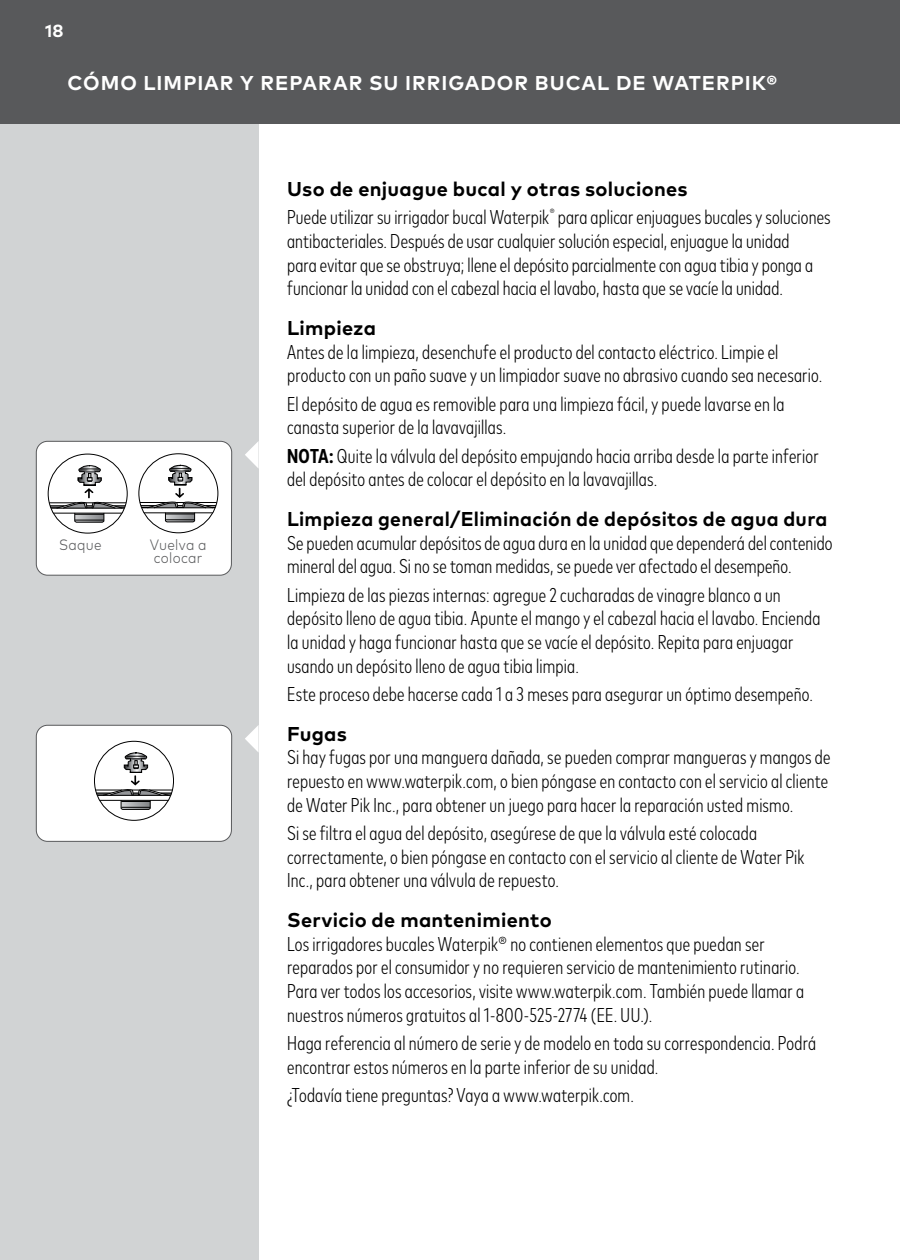
<style>
.page{position:relative;width:900px;height:1260px;background:#fff}
.page>*{position:absolute;margin:0;border:0;box-sizing:border-box;transform-origin:0 0}
.t1{font:300 condensed 20px/23.8px "Mark Pro";letter-spacing:.01em;color:#000}
.t2{font:700 20px "Mark Pro";letter-spacing:.015em;color:#000}
.t3{font:700 20px "Mark Pro";letter-spacing:.05em;color:#fff}
.t4{font:700 17.5px "Mark Pro";color:#fff}
.t5{font:300 15px/12.5px "Mark Pro";letter-spacing:.025em;color:#58595b;scale:.9 1}
.s1{font-weight:700}
</style>
<div class="page">
<div style="left:0;top:76px;width:259px;height:1184px;background:#d1d3d4"></div>
<div style="left:0;top:0;width:900px;height:124px;background:#58595b"></div>
<svg style="left:245px;top:441px;width:14px;height:27px"></svg>
<div style="left:36px;top:441px;width:196px;height:134px;background:#fff;border-radius:11px"></div>
<svg style="left:48px;top:465px;width:79px;height:58px"></svg>
<div style="left:48px;top:454px;width:80px;height:80px;border:1px solid #000;border-radius:50%"></div>
<div style="left:36px;top:441px;width:196px;height:134px;border:1px solid #58595b;border-radius:11px"></div>
<svg style="left:139px;top:465px;width:79px;height:57px"></svg>
<div style="left:138px;top:453px;width:80px;height:80px;border:1px solid #000;border-radius:50%"></div>
<svg style="left:245px;top:725px;width:14px;height:27px"></svg>
<div style="left:36px;top:725px;width:196px;height:116px;background:#fff;border-radius:11px"></div>
<svg style="left:94px;top:753px;width:80px;height:57px"></svg>
<div style="left:94px;top:741px;width:80px;height:80px;border:1px solid #000;border-radius:50%"></div>
<div style="left:36px;top:725px;width:196px;height:117px;border:1px solid #58595b;border-radius:11px"></div>
<p class="t4" style="left:45px;top:17px;width:20px">18</p>
<h2 class="t3" style="left:68px;top:68px;width:711px">CÓMO LIMPIAR Y REPARAR SU IRRIGADOR BUCAL DE WATERPIK®</h2>
<p class="t5" style="left:59px;top:537px;width:49px">Saque</p>
<p class="t5" style="left:150px;top:537px;width:64px">Vuelva a colocar</p>
<h3 class="t2" style="left:287px;top:174px;width:402px">Uso de enjuague bucal y otras soluciones</h3>
<p class="t1" style="left:287px;top:204px;width:545px">Puede utilizar su irrigador bucal Waterpik<sup>®</sup> para aplicar enjuagues bucales y soluciones antibacteriales. Después de usar cualquier solución especial, enjuague la unidad<br>para evitar que se obstruya; llene el depósito parcialmente con agua tibia y ponga a funcionar la unidad con el cabezal hacia el lavabo, hasta que se vacíe la unidad.</p>
<h3 class="t2" style="left:287px;top:313px;width:90px">Limpieza</h3>
<p class="t1" style="left:287px;top:338px;width:537px">Antes de la limpieza, desenchufe el producto del contacto eléctrico. Limpie el producto con un paño suave y un limpiador suave no abrasivo cuando sea necesario.</p>
<p class="t1" style="left:287px;top:390px;width:499px">El depósito de agua es removible para una limpieza fácil, y puede lavarse en la canasta superior de la lavavajillas.</p>
<p class="t1" style="left:287px;top:442px;width:533px"><span class="s1">NOTA:</span> Quite la válvula del depósito empujando hacia arriba desde la parte inferior del depósito antes de colocar el depósito en la lavavajillas.</p>
<h3 class="t2" style="left:287px;top:504px;width:542px">Limpieza general/Eliminación de depósitos de agua dura</h3>
<p class="t1" style="left:287px;top:529px;width:547px">Se pueden acumular depósitos de agua dura en la unidad que dependerá del contenido mineral del agua. Si no se toman medidas, se puede ver afectado el desempeño.</p>
<p class="t1" style="left:287px;top:581px;width:535px">Limpieza de las piezas internas: agregue 2 cucharadas de vinagre blanco a un depósito lleno de agua tibia. Apunte el mango y el cabezal hacia el lavabo. Encienda la unidad y haga funcionar hasta que se vacíe el depósito. Repita para enjuagar usando un depósito lleno de agua tibia limpia.</p>
<p class="t1" style="left:287px;top:681px;width:528px">Este proceso debe hacerse cada 1 a 3 meses para asegurar un óptimo desempeño.</p>
<h3 class="t2" style="left:287px;top:718px;width:61px">Fugas</h3>
<p class="t1" style="left:287px;top:744px;width:545px;text-align:justify">Si hay fugas por una manguera dañada, se pueden comprar mangueras y mangos de repuesto en www.waterpik.com, o bien póngase en contacto con el servicio al cliente de Water Pik Inc., para obtener un juego para hacer la reparación usted mismo.</p>
<p class="t1" style="left:287px;top:820px;width:519px">Si se fltra el agua del depósito, asegúrese de que la válvula esté colocada correctamente, o bien póngase en contacto con el servicio al cliente de Water Pik<br>Inc., para obtener una válvula de repuesto.</p>
<h3 class="t2" style="left:287px;top:905px;width:266px">Servicio de mantenimiento</h3>
<p class="t1" style="left:287px;top:931px;width:519px">Los irrigadores bucales Waterpik® no contienen elementos que puedan ser reparados por el consumidor y no requieren servicio de mantenimiento rutinario.<br>Para ver todos los accesorios, visite www.waterpik.com. También puede llamar a nuestros números gratuitos al 1-800-525-2774 (EE. UU.).</p>
<p class="t1" style="left:287px;top:1030px;width:531px">Haga referencia al número de serie y de modelo en toda su correspondencia. Podrá encontrar estos números en la parte inferior de su unidad.</p>
<p class="t1" style="left:287px;top:1082px;width:348px">¿Todavía tiene preguntas? Vaya a www.waterpik.com.</p>
</div>
